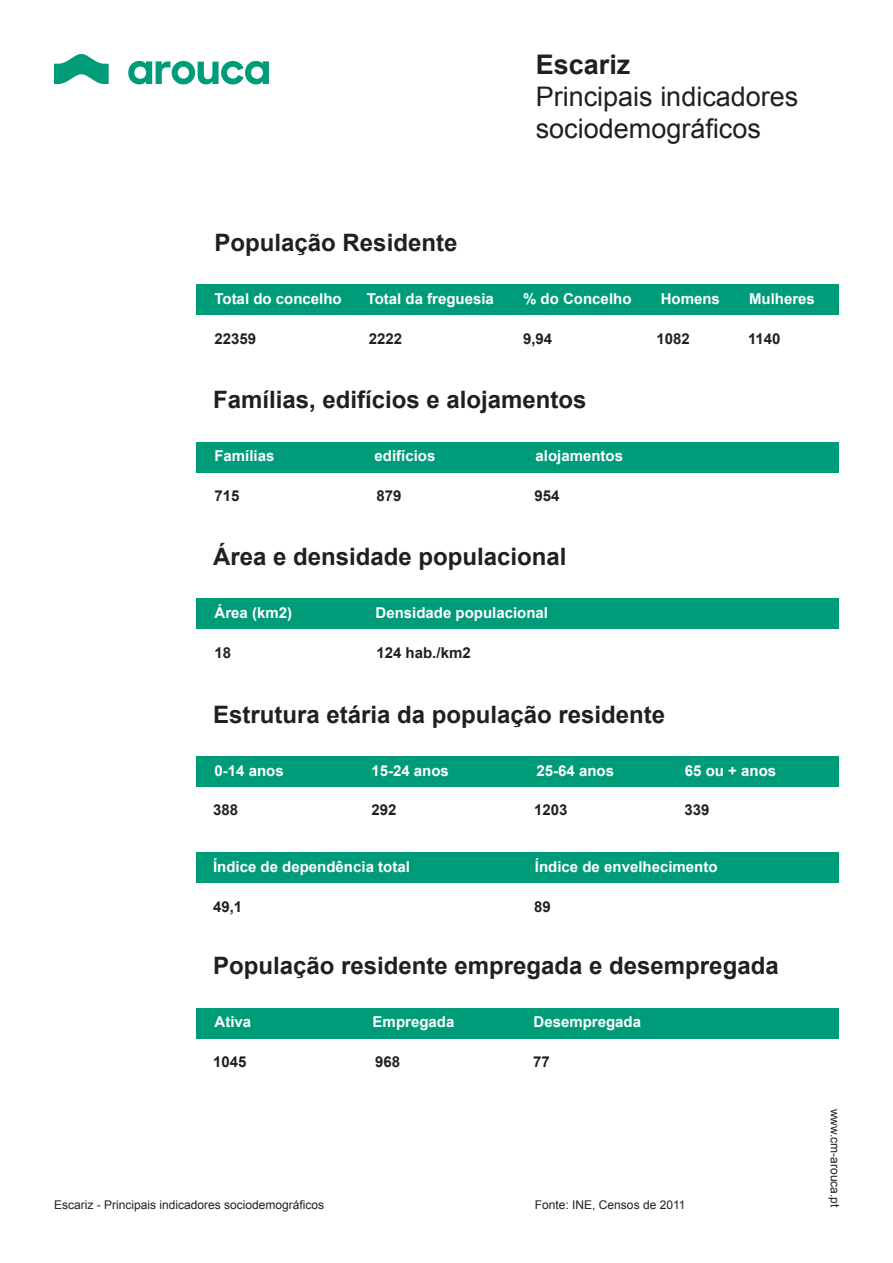
<style>
.page{position:relative;width:893px;height:1263px;background:#fff}
.page>*{position:absolute;margin:0;border:0;box-sizing:border-box;transform-origin:0 0}
.t1{font:27px/32.4px "Arial";color:#231f20}
.t2{font:700 27px "Arial";color:#231f20}
.t3{font:700 24px "Arial";color:#231f20}
.t4{font:700 15px "Arial";color:#fff}
.t5{font:700 15px "Arial";color:#231f20}
.t6{font:12px "Arial";color:#231f20}
</style>
<div class="page">
<div style="left:197px;top:285px;width:642px;height:30px;background:#009c7a"></div>
<div style="left:197px;top:442px;width:642px;height:30px;background:#009c7a"></div>
<div style="left:197px;top:598px;width:642px;height:30px;background:#009c7a"></div>
<div style="left:197px;top:756px;width:642px;height:30px;background:#009c7a"></div>
<div style="left:197px;top:1008px;width:642px;height:30px;background:#009c7a"></div>
<div style="left:197px;top:853px;width:642px;height:30px;background:#009c7a"></div>
<svg style="left:54px;top:54px;width:55px;height:30px"></svg>
<svg style="left:128px;top:61px;width:141px;height:23px"></svg>
<h1 class="t2" style="left:536px;top:49px;width:96px">Escariz</h1>
<h1 class="t1" style="left:536px;top:81px;width:264px">Principais indicadores sociodemográficos</h1>
<h2 class="t3" style="left:215px;top:229px;width:244px">População Residente</h2>
<p class="t4" style="left:214px;top:290px;width:129px">Total do concelho</p>
<p class="t4" style="left:367px;top:290px;width:129px">Total da freguesia</p>
<p class="t4" style="left:523px;top:290px;width:110px">% do Concelho</p>
<p class="t4" style="left:661px;top:290px;width:61px">Homens</p>
<p class="t4" style="left:749px;top:290px;width:67px">Mulheres</p>
<p class="t5" style="left:214px;top:330px;width:43px">22359</p>
<p class="t5" style="left:369px;top:330px;width:35px">2222</p>
<p class="t5" style="left:523px;top:330px;width:31px">9,94</p>
<p class="t5" style="left:656px;top:330px;width:35px">1082</p>
<p class="t5" style="left:748px;top:330px;width:34px">1140</p>
<h2 class="t3" style="left:213px;top:387px;width:375px">Famílias, edifícios e alojamentos</h2>
<p class="t4" style="left:214px;top:448px;width:62px">Famílias</p>
<p class="t4" style="left:375px;top:448px;width:62px">edifícios</p>
<p class="t4" style="left:535px;top:448px;width:89px">alojamentos</p>
<p class="t5" style="left:214px;top:487px;width:27px">715</p>
<p class="t5" style="left:376px;top:487px;width:27px">879</p>
<p class="t5" style="left:534px;top:487px;width:27px">954</p>
<h2 class="t3" style="left:213px;top:543px;width:355px">Área e densidade populacional</h2>
<p class="t4" style="left:215px;top:604px;width:79px">Área (km2)</p>
<p class="t4" style="left:376px;top:604px;width:174px">Densidade populacional</p>
<p class="t5" style="left:214px;top:644px;width:18px">18</p>
<p class="t5" style="left:376px;top:644px;width:96px">124 hab./km2</p>
<h2 class="t3" style="left:213px;top:701px;width:454px">Estrutura etária da população residente</h2>
<p class="t4" style="left:215px;top:762px;width:71px">0-14 anos</p>
<p class="t4" style="left:371px;top:762px;width:79px">15-24 anos</p>
<p class="t4" style="left:536px;top:762px;width:79px">25-64 anos</p>
<p class="t4" style="left:685px;top:762px;width:93px">65 ou + anos</p>
<p class="t5" style="left:213px;top:802px;width:27px">388</p>
<p class="t5" style="left:372px;top:802px;width:27px">292</p>
<p class="t5" style="left:534px;top:802px;width:35px">1203</p>
<p class="t5" style="left:684px;top:802px;width:27px">339</p>
<p class="t4" style="left:213px;top:859px;width:198px">Índice de dependência total</p>
<p class="t4" style="left:535px;top:859px;width:184px">Índice de envelhecimento</p>
<p class="t5" style="left:213px;top:898px;width:31px">49,1</p>
<p class="t5" style="left:534px;top:898px;width:18px">89</p>
<h2 class="t3" style="left:213px;top:953px;width:567px">População residente empregada e desempregada</h2>
<p class="t4" style="left:215px;top:1014px;width:38px">Ativa</p>
<p class="t4" style="left:373px;top:1014px;width:83px">Empregada</p>
<p class="t4" style="left:534px;top:1014px;width:109px">Desempregada</p>
<p class="t5" style="left:213px;top:1053px;width:35px">1045</p>
<p class="t5" style="left:375px;top:1053px;width:27px">968</p>
<p class="t5" style="left:533px;top:1053px;width:18px">77</p>
<p class="t6" style="left:54px;top:1198px;width:272px">Escariz - Principais indicadores sociodemográficos</p>
<p class="t6" style="left:535px;top:1198px;width:152px">Fonte: INE, Censos de 2011</p>
<p class="t6" style="left:842px;top:1108px;width:100px;rotate:90deg">www.cm-arouca.pt</p>
</div>
